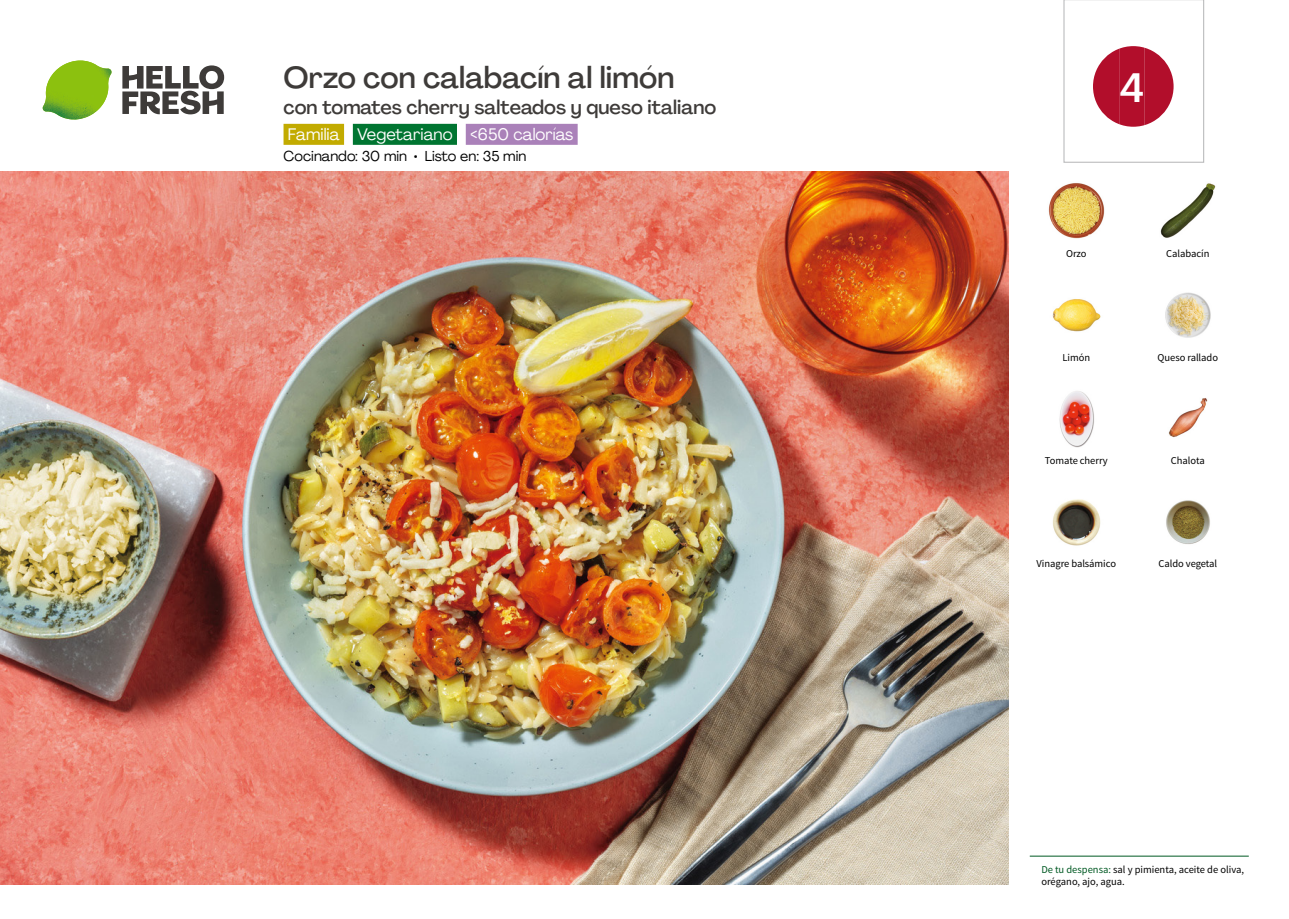
<style>
.page{position:relative;width:1289px;height:919px;background:#fff}
.page>*{position:absolute;margin:0;border:0;box-sizing:border-box;transform-origin:0 0}
.t1{font:500 40.5px "Agrandir";color:#fff}
.t2{font:500 30px "Agrandir";color:#3e3b39}
.t3{font:500 19.5px "Agrandir";color:#3e3b39}
.t4{font:16.5px "Agrandir";color:#fff}
.t5{font:14.25px "Agrandir";color:#000}
.t6{font:10.5px/12px "Source Sans Pro";letter-spacing:-.005em;color:#000}
.s1{color:#005923}
</style>
<div class="page">
<svg style="left:122px;top:65px;width:102px;height:49px"></svg>
<svg style="left:43px;top:60px;width:69px;height:60px"></svg>
<img style="left:43px;top:61px;width:65px;height:45px">
<img style="left:46px;top:61px;width:34px;height:34px">
<img style="left:0;top:172px;width:1008px;height:712px">
<div style="left:283px;top:124px;width:61px;height:21px;background:#c2ab00"></div>
<div style="left:353px;top:124px;width:104px;height:21px;background:#007531"></div>
<div style="left:466px;top:124px;width:111px;height:21px;background:#aa81b9"></div>
<hr style="left:1029px;top:855px;width:219px;height:1px;background:#005923">
<img style="left:1048px;top:183px;width:56px;height:56px">
<img style="left:1160px;top:183px;width:56px;height:55px">
<img style="left:1165px;top:292px;width:46px;height:46px">
<img style="left:1052px;top:299px;width:49px;height:33px">
<img style="left:1168px;top:398px;width:40px;height:40px">
<img style="left:1059px;top:391px;width:35px;height:56px">
<img style="left:1166px;top:500px;width:44px;height:44px">
<img style="left:1053px;top:499px;width:48px;height:47px">
<svg style="left:1063px;top:0;width:141px;height:163px"></svg>
<h2 class="t2" style="left:283px;top:59px;width:392px">Orzo con calabacín al limón</h2>
<h3 class="t3" style="left:283px;top:95px;width:434px">con tomates cherry salteados y queso italiano</h3>
<h3 class="t4" style="left:288px;top:124px;width:287px">Familia Vegetariano &lt;650 calorías</h3>
<h3 class="t5" style="left:283px;top:147px;width:244px">Cocinando: 30 min • Listo en: 35 min</h3>
<h1 class="t1" style="left:1119px;top:63px;width:26px">4</h1>
<p class="t6" style="left:1066px;top:247px;width:22px">Orzo</p>
<p class="t6" style="left:1166px;top:247px;width:45px">Calabacín</p>
<p class="t6" style="left:1062px;top:352px;width:29px">Limón</p>
<p class="t6" style="left:1157px;top:352px;width:62px">Queso rallado</p>
<p class="t6" style="left:1044px;top:454px;width:64px">Tomate cherry</p>
<p class="t6" style="left:1170px;top:454px;width:35px">Chalota</p>
<p class="t6" style="left:1036px;top:558px;width:81px">Vinagre balsámico</p>
<p class="t6" style="left:1158px;top:558px;width:60px">Caldo vegetal</p>
<p class="t6" style="left:1041px;top:863px;width:204px"><span class="s1">De tu despensa:</span> sal y pimienta, aceite de oliva, orégano, ajo, agua.</p>
</div>
